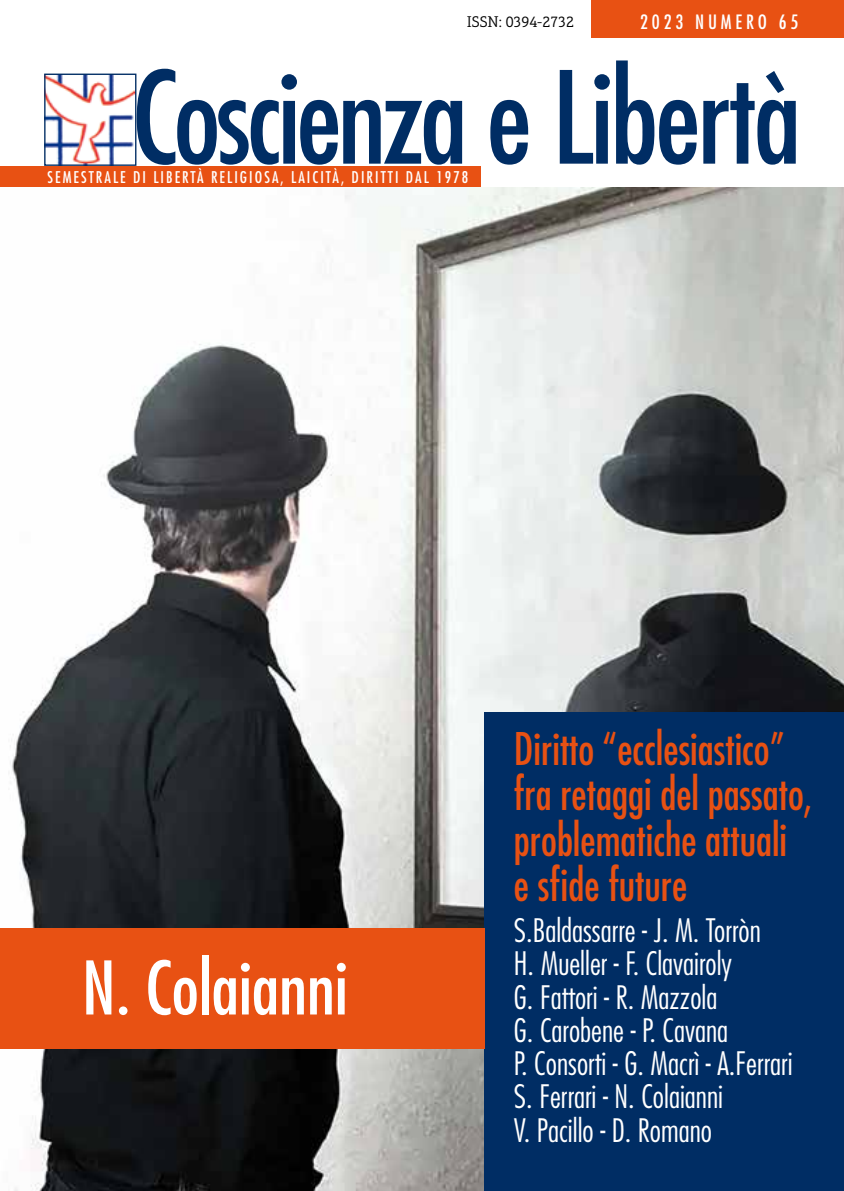
<style>
.page{position:relative;width:844px;height:1191px;background:#fff}
.page>*{position:absolute;margin:0;border:0;box-sizing:border-box;transform-origin:0 0}
.t1{font:condensed 124.25px "Futura Std";letter-spacing:-.03em;color:#002d64}
.t2{font:condensed 71.75px "Futura Std";color:#fff}
.t3{font:condensed 43.75px/45.5px "Futura Std";color:#e85113;scale:.96 1}
.t4{font:300 condensed 31.5px/33.2px "Futura Std";color:#fff}
.t5{font:condensed 19.25px "Futura Std";letter-spacing:.2em;color:#fff}
.t6{font:condensed 15.75px "Futura Std";letter-spacing:.13em;color:#fff}
.t7{font:300 15.75px "Aptifer Slab LT Pro";color:#000}
</style>
<div class="page">
<img style="left:0;top:187px;width:843px;height:1004px">
<div style="left:0;top:167px;width:480px;height:20px;background:#e85113"></div>
<img style="left:46px;top:76px;width:88px;height:88px">
<div style="left:44px;top:74px;width:92px;height:92px;border:1px solid #002d64"></div>
<div style="left:591px;top:0;width:252px;height:38px;background:#e85113"></div>
<div style="left:484px;top:712px;width:359px;height:479px;background:#002d64"></div>
<div style="left:0;top:928px;width:484px;height:120px;background:#e85113"></div>
<p class="t7" style="left:466px;top:13px;width:109px">ISSN: 0394-2732</p>
<p class="t5" style="left:640px;top:10px;width:160px">2023 NUMERO 65</p>
<h1 class="t1" style="left:131px;top:43px;width:671px">Coscienza e Libertà</h1>
<p class="t6" style="left:47px;top:168px;width:422px">SEMESTRALE DI LIBERTÀ RELIGIOSA, LAICITÀ, DIRITTI DAL 1978</p>
<h2 class="t2" style="left:82px;top:945px;width:267px">N. Colaianni</h2>
<h3 class="t3" style="left:514px;top:725px;width:312px">Diritto “ecclesiastico” fra retaggi del passato, problematiche attuali e sfide future</h3>
<p class="t4" style="left:514px;top:913px;width:280px">S.Baldassarre - J. M. Torròn<br>H. Mueller - F. Clavairoly<br>G. Fattori - R. Mazzola<br>G. Carobene - P. Cavana<br>P. Consorti - G. Macrì - A.Ferrari<br>S. Ferrari - N. Colaianni<br>V. Pacillo - D. Romano</p>
</div>
